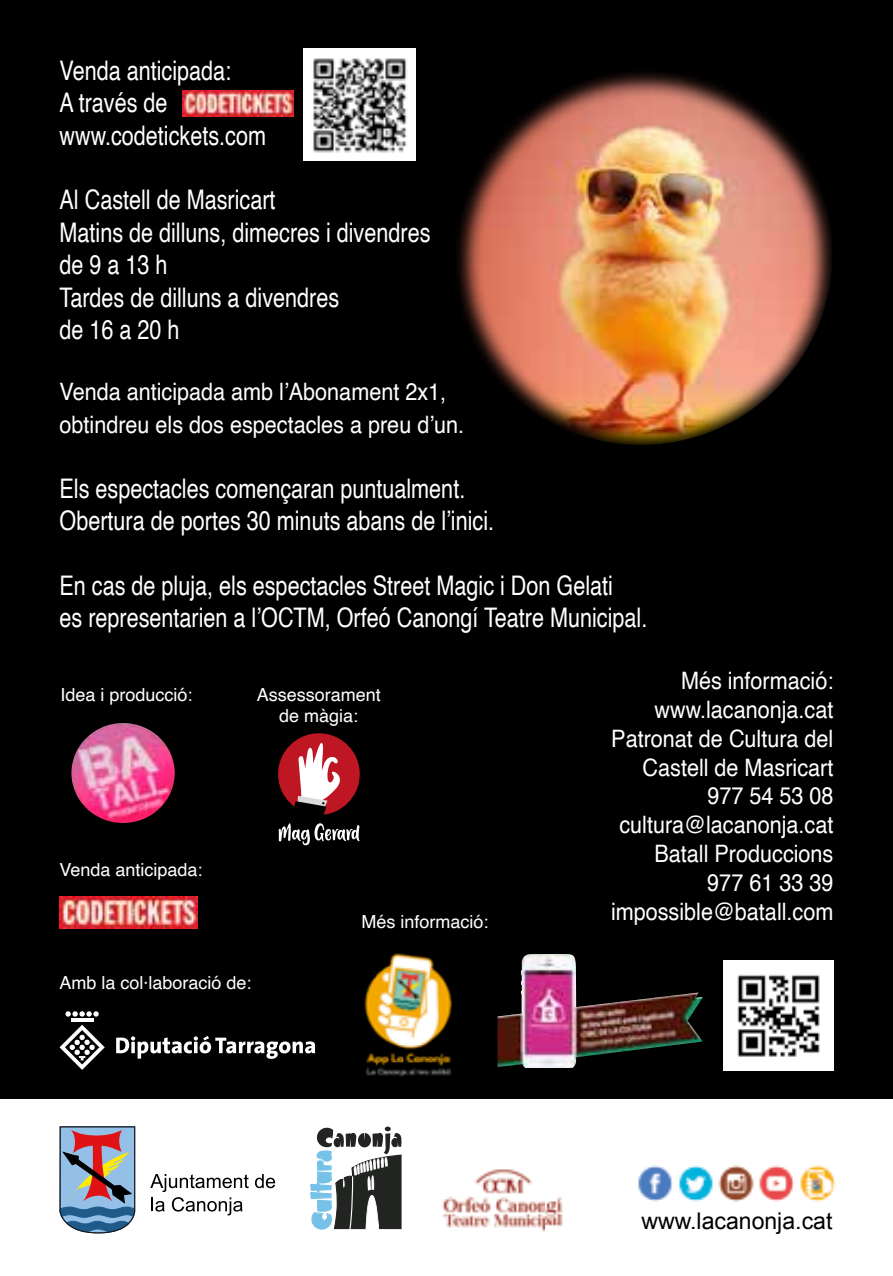
<style>
.page{position:relative;width:893px;height:1276px;background:#000}
.page>*{position:absolute;margin:0;border:0;box-sizing:border-box;transform-origin:0 0}
.t1{font:27px/32.4px "Helvetica";color:#fff;scale:.8 1}
.t2{font:26.7px "Airmole";color:#75c1e8}
.t3{font:24px/28.8px "Helvetica";color:#fff;scale:.9 1}
.t4{font:23.1px "Arial";color:#000}
.t5{font:18px/21.6px "Helvetica";color:#fff;text-align:center}
</style>
<div class="page">
<img style="left:497px;top:954px;width:205px;height:114px">
<img style="left:723px;top:960px;width:110px;height:110px">
<img style="left:60px;top:896px;width:137px;height:32px">
<img style="left:71px;top:723px;width:104px;height:100px">
<div style="left:0;top:1099px;width:893px;height:177px;background:#fff"></div>
<svg style="left:255px;top:1174px;width:20px;height:14px"></svg>
<svg style="left:150px;top:1174px;width:99px;height:41px"></svg>
<svg style="left:317px;top:1126px;width:85px;height:104px"></svg>
<svg style="left:59px;top:1126px;width:77px;height:108px"></svg>
<hr style="left:71px;top:1018px;width:22px;height:4px;background:#fff">
<svg style="left:65px;top:1011px;width:34px;height:5px"></svg>
<svg style="left:60px;top:1024px;width:45px;height:46px"></svg>
<svg style="left:116px;top:1036px;width:199px;height:23px"></svg>
<img style="left:638px;top:1165px;width:198px;height:37px">
<div style="left:278px;top:733px;width:82px;height:82px;background:#be1622;border-radius:50%"></div>
<svg style="left:279px;top:743px;width:80px;height:102px"></svg>
<img style="left:364px;top:953px;width:88px;height:124px">
<img style="left:182px;top:91px;width:111px;height:26px">
<img style="left:303px;top:48px;width:112px;height:112px">
<img style="left:457px;top:73px;width:375px;height:372px">
<img style="left:442px;top:1169px;width:121px;height:63px">
<p class="t1" style="left:60px;top:55px;width:260px">Venda anticipada:<br>A través de www.codetickets.com</p>
<p class="t1" style="left:60px;top:185px;width:465px">Al Castell de Masricart<br>Matins de dilluns, dimecres i divendres de 9 a 13 h<br>Tardes de dilluns a divendres<br>de 16 a 20 h</p>
<p class="t3" style="left:60px;top:376px;width:451px;line-height:32.4px">Venda anticipada amb l’Abonament 2x1, obtindreu els dos espectacles a preu d’un.</p>
<p class="t1" style="left:60px;top:473px;width:545px">Els espectacles començaran puntualment.<br>Obertura de portes 30 minuts abans de l’inici.</p>
<p class="t1" style="left:60px;top:570px;width:736px">En cas de pluja, els espectacles Street Magic i Don Gelati<br>es representarien a l’OCTM, Orfeó Canongí Teatre Municipal.</p>
<p class="t3" style="left:611px;top:667px;width:249px;text-align:right">Més informació: www.lacanonja.cat<br>Patronat de Cultura del<br>Castell de Masricart<br>977 54 53 08 cultura@lacanonja.cat<br>Batall Produccions<br>977 61 33 39 impossible@batall.com</p>
<p class="t5" style="left:61px;top:684px;width:134px">Idea i producció:</p>
<p class="t5" style="left:257px;top:684px;width:126px">Assessorament de màgia:</p>
<p class="t5" style="left:60px;top:859px;width:145px">Venda anticipada:</p>
<p class="t5" style="left:361px;top:911px;width:129px">Més informació:</p>
<p class="t5" style="left:60px;top:972px;width:194px">Amb la col·laboració de:</p>
<p class="t2" style="left:306px;top:1229px;width:81px;rotate:-90deg">Cultura</p>
<p class="t4" style="left:641px;top:1205px;width:192px">www.lacanonja.cat</p>
</div>
